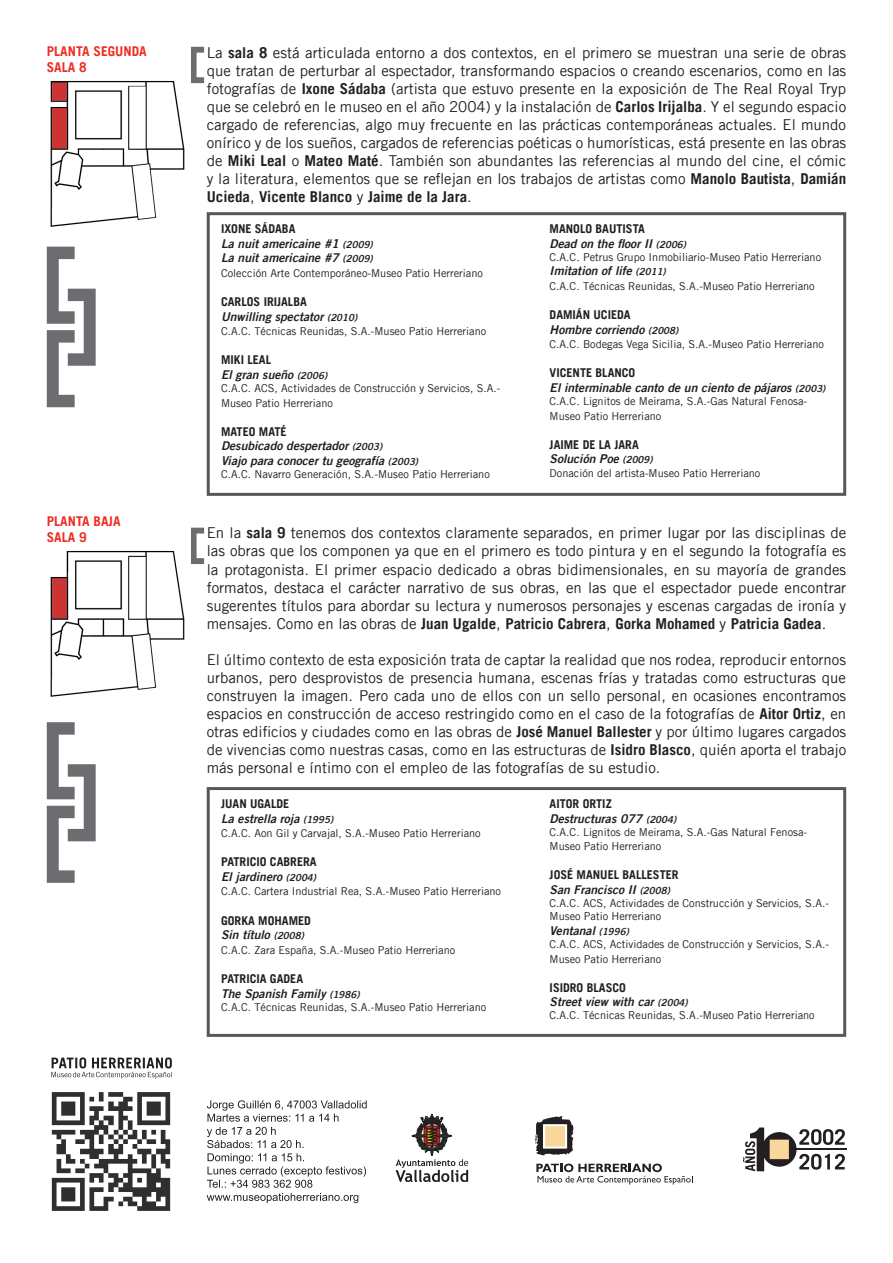
<style>
.page{position:relative;width:893px;height:1263px;background:#fff}
.page>*{position:absolute;margin:0;border:0;box-sizing:border-box;transform-origin:0 0}
.t1{font:15px/18px "Trade Gothic LT";color:#231f20;text-align:justify}
.t2{font:700 13.5px/16.2px "Trade Gothic LT";color:#ee2e22}
.t3{font:italic 12.15px/14.5px "Trade Gothic LT Bold Two";color:#231f20}
.t4{font:700 12.15px "Trade Gothic LT";color:#231f20}
.t5{font:10.95px/14.5px "Trade Gothic LT";color:#231f20}
.s1{font-weight:700}
.s2{font-size:9.75px}
</style>
<div class="page">
<img style="left:50px;top:77px;width:157px;height:161px">
<svg style="left:51px;top:1057px;width:121px;height:22px"></svg>
<img style="left:51px;top:1092px;width:120px;height:119px">
<img style="left:50px;top:527px;width:155px;height:170px">
<svg style="left:207px;top:1100px;width:160px;height:103px"></svg>
<svg style="left:535px;top:1116px;width:38px;height:39px"></svg>
<svg style="left:536px;top:1163px;width:157px;height:21px"></svg>
<svg style="left:396px;top:1114px;width:72px;height:68px"></svg>
<svg style="left:743px;top:1127px;width:21px;height:44px"></svg>
<svg style="left:762px;top:1132px;width:35px;height:35px"></svg>
<svg style="left:770px;top:1140px;width:19px;height:19px"></svg>
<svg style="left:799px;top:1129px;width:46px;height:16px"></svg>
<svg style="left:799px;top:1154px;width:46px;height:16px"></svg>
<hr style="left:793px;top:1148px;width:53px;height:2px;background:#231f20">
<svg style="left:47px;top:247px;width:49px;height:160px"></svg>
<svg style="left:191px;top:47px;width:13px;height:36px"></svg>
<svg style="left:191px;top:528px;width:13px;height:36px"></svg>
<svg style="left:47px;top:722px;width:49px;height:161px"></svg>
<div style="left:207px;top:212px;width:639px;height:284px;border:3px solid #57585a"></div>
<div style="left:207px;top:787px;width:639px;height:250px;border:3px solid #57585a"></div>
<p class="t2" style="left:47px;top:43px;width:102px">PLANTA SEGUNDA<br>SALA 8</p>
<p class="t2" style="left:47px;top:513px;width:75px">PLANTA BAJA<br>SALA 9</p>
<p class="t1" style="left:207px;top:43px;width:641px">La <span class="s1">sala 8</span> está articulada entorno a dos contextos, en el primero se muestran una serie de obras que tratan de perturbar al espectador, transformando espacios o creando escenarios, como en las fotografías de <span class="s1">Ixone Sádaba</span> (artista que estuvo presente en la exposición de The Real Royal Tryp que se celebró en le museo en el año 2004) y la instalación de <span class="s1">Carlos Irijalba</span>. Y el segundo espacio cargado de referencias, algo muy frecuente en las prácticas contemporáneas actuales. El mundo onírico y de los sueños, cargados de referencias poéticas o humorísticas, está presente en las obras de <span class="s1">Miki Leal</span> o <span class="s1">Mateo Maté</span>. También son abundantes las referencias al mundo del cine, el cómic y la literatura, elementos que se reflejan en los trabajos de artistas como <span class="s1">Manolo Bautista</span>, <span class="s1">Damián Ucieda</span>, <span class="s1">Vicente Blanco</span> y <span class="s1">Jaime de la Jara</span>.</p>
<p class="t4" style="left:221px;top:221px;width:76px">IXONE SÁDABA</p>
<p class="t3" style="left:221px;top:236px;width:153px">La nuit americaine #1 <span class="s2">(2009)<br></span>La nuit americaine #7 <span class="s2">(2009)</span></p>
<p class="t5" style="left:221px;top:265px;width:263px">Colección Arte Contemporáneo-Museo Patio Herreriano</p>
<p class="t4" style="left:221px;top:294px;width:87px">CARLOS IRIJALBA</p>
<p class="t3" style="left:221px;top:309px;width:138px">Unwilling spectator <span class="s2">(2010)</span></p>
<p class="t5" style="left:221px;top:324px;width:267px">C.A.C. Técnicas Reunidas, S.A.-Museo Patio Herreriano</p>
<p class="t4" style="left:221px;top:352px;width:51px">MIKI LEAL</p>
<p class="t3" style="left:221px;top:367px;width:108px">El gran sueño <span class="s2">(2006)</span></p>
<p class="t5" style="left:221px;top:381px;width:281px">C.A.C. ACS, Actividades de Construcción y Servicios, S.A.-<br>Museo Patio Herreriano</p>
<p class="t4" style="left:221px;top:424px;width:67px">MATEO MATÉ</p>
<p class="t3" style="left:221px;top:438px;width:199px">Desubicado despertador <span class="s2">(2003)<br></span>Viajo para conocer tu geografía <span class="s2">(2003)</span></p>
<p class="t5" style="left:221px;top:467px;width:270px">C.A.C. Navarro Generación, S.A.-Museo Patio Herreriano</p>
<p class="t4" style="left:550px;top:221px;width:97px">MANOLO BAUTISTA</p>
<p class="t3" style="left:550px;top:236px;width:138px">Dead on the floor II <span class="s2">(2006)</span></p>
<p class="t5" style="left:550px;top:249px;width:273px">C.A.C. Petrus Grupo Inmobiliario-Museo Patio Herreriano</p>
<p class="t3" style="left:550px;top:264px;width:118px">Imitation of life <span class="s2">(2011)</span></p>
<p class="t5" style="left:550px;top:279px;width:267px">C.A.C. Técnicas Reunidas, S.A.-Museo Patio Herreriano</p>
<p class="t4" style="left:550px;top:307px;width:83px">DAMIÁN UCIEDA</p>
<p class="t3" style="left:550px;top:322px;width:130px">Hombre corriendo <span class="s2">(2008)</span></p>
<p class="t5" style="left:550px;top:337px;width:276px">C.A.C. Bodegas Vega Sicilia, S.A.-Museo Patio Herreriano</p>
<p class="t4" style="left:550px;top:366px;width:87px">VICENTE BLANCO</p>
<p class="t3" style="left:550px;top:380px;width:277px">El interminable canto de un ciento de pájaros <span class="s2">(2003)</span></p>
<p class="t5" style="left:550px;top:394px;width:259px">C.A.C. Lignitos de Meirama, S.A.-Gas Natural Fenosa-<br>Museo Patio Herreriano</p>
<p class="t4" style="left:550px;top:437px;width:91px">JAIME DE LA JARA</p>
<p class="t3" style="left:550px;top:452px;width:105px">Solución Poe <span class="s2">(2009)</span></p>
<p class="t5" style="left:550px;top:465px;width:212px">Donación del artista-Museo Patio Herreriano</p>
<p class="t1" style="left:207px;top:524px;width:641px">En la <span class="s1">sala 9</span> tenemos dos contextos claramente separados, en primer lugar por las disciplinas de las obras que los componen ya que en el primero es todo pintura y en el segundo la fotografía es la protagonista. El primer espacio dedicado a obras bidimensionales, en su mayoría de grandes formatos, destaca el carácter narrativo de sus obras, en las que el espectador puede encontrar sugerentes títulos para abordar su lectura y numerosos personajes y escenas cargadas de ironía y mensajes. Como en las obras de <span class="s1">Juan Ugalde</span>, <span class="s1">Patricio Cabrera</span>, <span class="s1">Gorka Mohamed</span> y <span class="s1">Patricia Gadea</span>.</p>
<p class="t1" style="left:207px;top:650px;width:641px">El último contexto de esta exposición trata de captar la realidad que nos rodea, reproducir entornos urbanos, pero desprovistos de presencia humana, escenas frías y tratadas como estructuras que construyen la imagen. Pero cada uno de ellos con un sello personal, en ocasiones encontramos espacios en construcción de acceso restringido como en el caso de la fotografías de <span class="s1">Aitor Ortiz</span>, en otras edificios y ciudades como en las obras de <span class="s1">José Manuel Ballester</span> y por último lugares cargados de vivencias como nuestras casas, como en las estructuras de <span class="s1">Isidro Blasco</span>, quién aporta el trabajo más personal e íntimo con el empleo de las fotografías de su estudio.</p>
<p class="t4" style="left:221px;top:796px;width:70px">JUAN UGALDE</p>
<p class="t3" style="left:221px;top:811px;width:114px">La estrella roja <span class="s2">(1995)</span></p>
<p class="t5" style="left:221px;top:826px;width:261px">C.A.C. Aon Gil y Carvajal, S.A.-Museo Patio Herreriano</p>
<p class="t4" style="left:221px;top:854px;width:97px">PATRICIO CABRERA</p>
<p class="t3" style="left:221px;top:869px;width:97px">El jardinero <span class="s2">(2004)</span></p>
<p class="t5" style="left:221px;top:884px;width:281px">C.A.C. Cartera Industrial Rea, S.A.-Museo Patio Herreriano</p>
<p class="t4" style="left:221px;top:913px;width:91px">GORKA MOHAMED</p>
<p class="t3" style="left:221px;top:927px;width:84px">Sin título <span class="s2">(2008)</span></p>
<p class="t5" style="left:221px;top:942px;width:236px">C.A.C. Zara España, S.A.-Museo Patio Herreriano</p>
<p class="t4" style="left:221px;top:971px;width:83px">PATRICIA GADEA</p>
<p class="t3" style="left:221px;top:986px;width:140px">The Spanish Family <span class="s2">(1986)</span></p>
<p class="t5" style="left:221px;top:999px;width:267px">C.A.C. Técnicas Reunidas, S.A.-Museo Patio Herreriano</p>
<p class="t4" style="left:550px;top:796px;width:64px">AITOR ORTIZ</p>
<p class="t3" style="left:550px;top:811px;width:128px">Destructuras 077 <span class="s2">(2004)</span></p>
<p class="t5" style="left:550px;top:824px;width:259px">C.A.C. Lignitos de Meirama, S.A.-Gas Natural Fenosa-<br>Museo Patio Herreriano</p>
<p class="t4" style="left:550px;top:868px;width:130px">JOSÉ MANUEL BALLESTER</p>
<p class="t3" style="left:550px;top:882px;width:122px">San Francisco II <span class="s2">(2008)</span></p>
<p class="t5" style="left:550px;top:896px;width:281px;line-height:13px">C.A.C. ACS, Actividades de Construcción y Servicios, S.A.-<br>Museo Patio Herreriano</p>
<p class="t3" style="left:550px;top:923px;width:81px">Ventanal <span class="s2">(1996)</span></p>
<p class="t5" style="left:550px;top:937px;width:281px">C.A.C. ACS, Actividades de Construcción y Servicios, S.A.-<br>Museo Patio Herreriano</p>
<p class="t4" style="left:550px;top:980px;width:78px">ISIDRO BLASCO</p>
<p class="t3" style="left:550px;top:994px;width:140px">Street view with car <span class="s2">(2004)</span></p>
<p class="t5" style="left:550px;top:1008px;width:267px">C.A.C. Técnicas Reunidas, S.A.-Museo Patio Herreriano</p>
</div>
